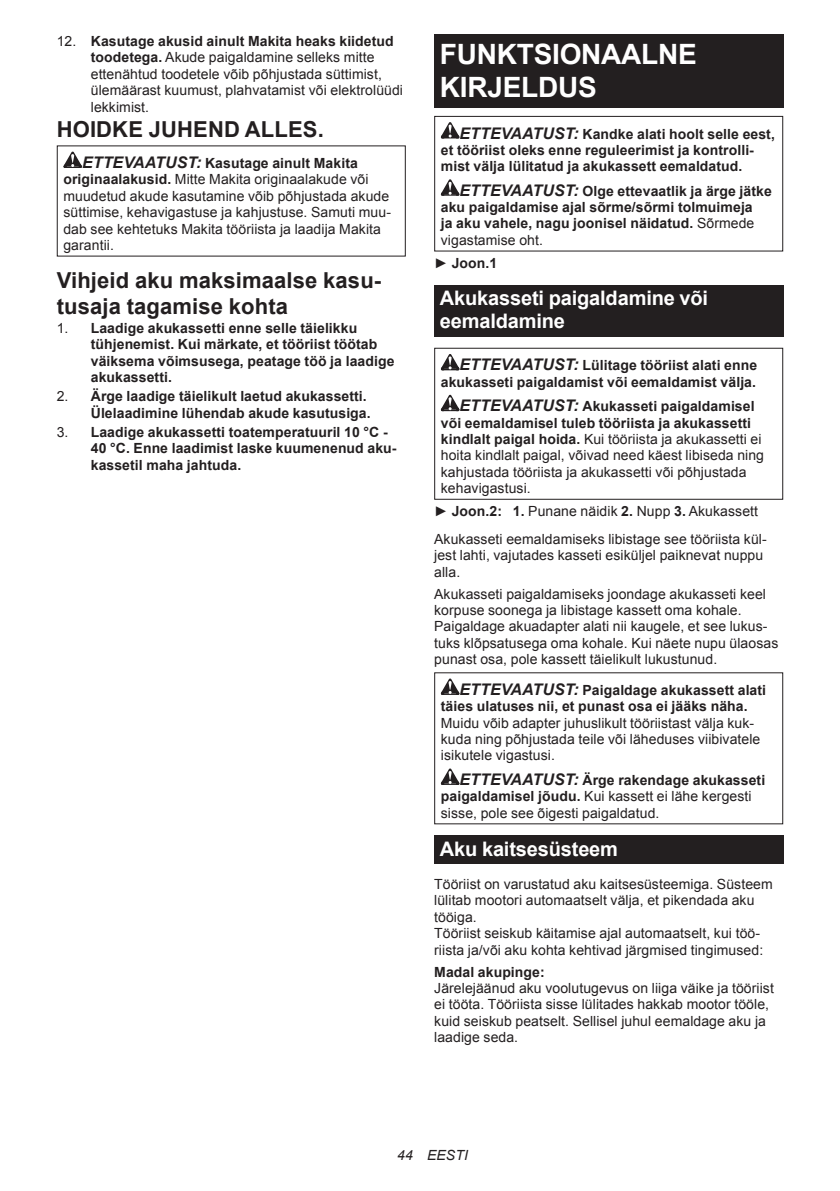
<style>
.page{position:relative;width:840px;height:1191px;background:#fff}
.page>*{position:absolute;margin:0;border:0;box-sizing:border-box;transform-origin:0 0}
.t1{font:700 28px/32.8px "Arial";letter-spacing:-.01em;color:#fff}
.t2{font:700 22px/25.8px "Arial";letter-spacing:.005em;color:#231f20}
.t3{font:700 20px/23.4px "Arial";letter-spacing:-.01em;color:#fff}
.t4{font:14px/16.4px "Arial";letter-spacing:.005em;color:#231f20}
.t5{font:700 14px/16.4px "Arial";letter-spacing:.005em;color:#231f20}
.t6{font:italic 14px "Arial";letter-spacing:.005em;color:#231f20}
.s1{font-weight:700}
.s2{font-weight:700;font-style:italic;font-size:16px}
.s3{font-weight:400}
.s4{font-style:italic;font-size:16px}
</style>
<div class="page">
<svg style="left:63px;top:152px;width:19px;height:16px"></svg>
<div style="left:434px;top:34px;width:348px;height:74px;background:#231f20"></div>
<svg style="left:440px;top:122px;width:19px;height:16px"></svg>
<svg style="left:440px;top:179px;width:19px;height:17px"></svg>
<div style="left:434px;top:116px;width:348px;height:135px;border:1px solid #231f20"></div>
<div style="left:434px;top:285px;width:348px;height:52px;background:#231f20"></div>
<svg style="left:440px;top:354px;width:19px;height:16px"></svg>
<svg style="left:440px;top:395px;width:19px;height:16px"></svg>
<div style="left:434px;top:348px;width:348px;height:152px;border:1px solid #231f20"></div>
<svg style="left:440px;top:678px;width:19px;height:17px"></svg>
<svg style="left:440px;top:768px;width:19px;height:17px"></svg>
<div style="left:434px;top:835px;width:348px;height:29px;background:#231f20"></div>
<p class="t4" style="left:91px;top:33px;width:313px;text-indent:-34px">12. <span class="s1">Kasutage akusid ainult Makita heaks kiidetud toodetega.</span> Akude paigaldamine selleks mitte ettenähtud toodetele võib põhjustada süttimist, ülemäärast kuumust, plahvatamist või elektrolüüdi lekkimist.</p>
<h2 class="t2" style="left:57px;top:117px;width:268px">HOIDKE JUHEND ALLES.</h2>
<p class="t4" style="left:63px;top:155px;width:329px;text-indent:19px"><span class="s2">ETTEVAATUST:</span> <span class="s1">Kasutage ainult Makita originaalakusid.</span> Mitte Makita originaalakude või muudetud akude kasutamine võib põhjustada akude süttimise, kehavigastuse ja kahjustuse. Samuti muu&shy;dab see kehtetuks Makita tööriista ja laadija Makita garantii.</p>
<h2 class="t2" style="left:57px;top:268px;width:326px">Vihjeid aku maksimaalse kasu&shy;tusaja tagamise kohta</h2>
<p class="t5" style="left:91px;top:320px;width:305px;text-indent:-34px"><span class="s3">1.</span> Laadige akukassetti enne selle täielikku tühjenemist. Kui märkate, et tööriist töötab väiksema võimsusega, peatage töö ja laadige akukassetti.</p>
<p class="t5" style="left:57px;top:389px;width:315px;text-align:right"><span class="s3">2.</span> Ärge laadige täielikult laetud akukassetti.<br>Ülelaadimine lühendab akude kasutusiga.</p>
<p class="t5" style="left:91px;top:424px;width:307px;text-indent:-34px"><span class="s3">3.</span> Laadige akukassetti toatemperatuuril 10 °C -<br>40 °C. Enne laadimist laske kuumenenud aku&shy;kassetil maha jahtuda.</p>
<h1 class="t1" style="left:439px;top:38px;width:258px">FUNKTSIONAALNE<br>KIRJELDUS</h1>
<p class="t5" style="left:440px;top:126px;width:335px;text-indent:19px"><span class="s4">ETTEVAATUST:</span> Kandke alati hoolt selle eest, et tööriist oleks enne reguleerimist ja kontrolli&shy;mist välja lülitatud ja akukassett eemaldatud.</p>
<p class="t5" style="left:440px;top:183px;width:332px;text-indent:19px"><span class="s4">ETTEVAATUST:</span> Olge ettevaatlik ja ärge jätke aku paigaldamise ajal sõrme/sõrmi tolmuimeja<br>ja aku vahele, nagu joonisel näidatud. <span class="s3">Sõrmede vigastamise oht.</span></p>
<p class="t5" style="left:434px;top:255px;width:65px"><span class="s3">►</span> Joon.1</p>
<h3 class="t3" style="left:439px;top:287px;width:270px">Akukasseti paigaldamine või eemaldamine</h3>
<p class="t5" style="left:440px;top:358px;width:317px;text-align:right"><span class="s4">ETTEVAATUST:</span> Lülitage tööriist alati enne akukasseti paigaldamist või eemaldamist välja.</p>
<p class="t4" style="left:440px;top:398px;width:324px;text-indent:19px"><span class="s2">ETTEVAATUST:</span> <span class="s1">Akukasseti paigaldamisel või eemaldamisel tuleb tööriista ja akukassetti kindlalt paigal hoida.</span> Kui tööriista ja akukassetti ei hoita kindlalt paigal, võivad need käest libiseda ning kahjustada tööriista ja akukassetti või põhjustada kehavigastusi.</p>
<p class="t4" style="left:434px;top:497px;width:334px;line-height:27.8px">► <span class="s1">Joon.2: 1.</span> Punane näidik <span class="s1">2.</span> Nupp <span class="s1">3.</span> Akukassett<br>Akukasseti eemaldamiseks libistage see tööriista kül-</p>
<p class="t4" style="left:434px;top:547px;width:330px">jest lahti, vajutades kasseti esiküljel paiknevat nuppu alla.</p>
<p class="t4" style="left:434px;top:586px;width:345px">Akukasseti paigaldamiseks joondage akukasseti keel korpuse soonega ja libistage kassett oma kohale.<br>Paigaldage akuadapter alati nii kaugele, et see lukus&shy;tuks klõpsatusega oma kohale. Kui näete nupu ülaosas punast osa, pole kassett täielikult lukustunud.</p>
<p class="t5" style="left:440px;top:682px;width:326px;text-indent:19px"><span class="s4">ETTEVAATUST:</span> Paigaldage akukassett alati täies ulatuses nii, et punast osa ei jääks näha.</p>
<p class="t4" style="left:440px;top:714px;width:321px">Muidu võib adapter juhuslikult tööriistast välja kuk&shy;kuda ning põhjustada teile või läheduses viibivatele isikutele vigastusi.</p>
<p class="t4" style="left:440px;top:772px;width:326px;text-indent:19px"><span class="s2">ETTEVAATUST:</span> <span class="s1">Ärge rakendage akukasseti paigaldamisel jõudu.</span> Kui kassett ei lähe kergesti sisse, pole see õigesti paigaldatud.</p>
<h3 class="t3" style="left:439px;top:837px;width:180px">Aku kaitsesüsteem</h3>
<p class="t4" style="left:434px;top:876px;width:340px">Tööriist on varustatud aku kaitsesüsteemiga. Süsteem lülitab mootori automaatselt välja, et pikendada aku tööiga.<br>Tööriist seiskub käitamise ajal automaatselt, kui töö&shy;riista ja/või aku kohta kehtivad järgmised tingimused:</p>
<p class="t5" style="left:434px;top:964px;width:112px">Madal akupinge:</p>
<p class="t4" style="left:434px;top:980px;width:341px">Järelejäänud aku voolutugevus on liiga väike ja tööriist ei tööta. Tööriista sisse lülitades hakkab mootor tööle, kuid seiskub peatselt. Sellisel juhul eemaldage aku ja laadige seda.</p>
<p class="t6" style="left:397px;top:1146px;width:72px">44 EESTI</p>
</div>
